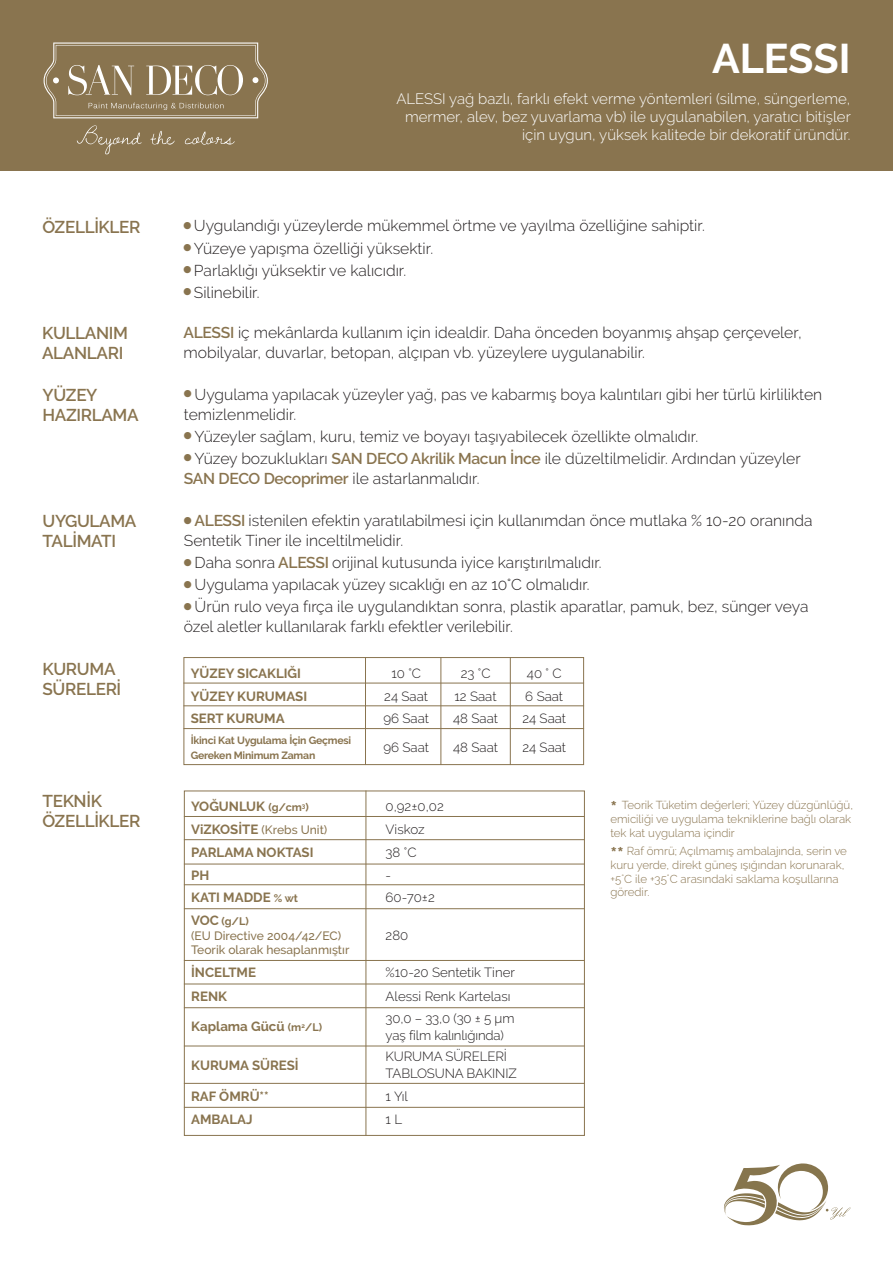
<style>
.page{position:relative;width:893px;height:1263px;background:#fff}
.page>*{position:absolute;margin:0;border:0;box-sizing:border-box;transform-origin:0 0}
.t1{font:700 41.25px "Raleway";color:#fff}
.t2{font:600 17.1px/20px "Raleway";letter-spacing:-.02em;color:#89744f}
.t3{font:300 15.6px/20px "Raleway";color:#231f20}
.t4{font:300 15px/18px "Raleway";color:#fff;text-align:right}
.t5{font:300 13.35px/17px "Raleway";letter-spacing:-.005em;color:#231f20}
.t6{font:700 13.35px "Raleway";color:#89744f}
.t7{font:500 12.15px "Raleway";color:#89744f}
.t8{font:300 11.55px/13.8px "Raleway";color:#89744f}
.t9{font:700 10.8px "Raleway";color:#89744f}
.t10{font:700 10.5px/15px "Raleway";letter-spacing:-.02em;color:#89744f}
.t11{font:700 6.3px "Raleway";color:#89744f}
.s1{color:#89744f}
.s2{font-weight:600;color:#89744f}
.s3{font-size:10.8px}
.s4{font-weight:700;font-size:13.35px}
.s5{font-size:13.35px}
.s6{font-weight:700;font-size:19.65px}
</style>
<div class="page">
<div style="left:0;top:0;width:893px;height:171px;background:#89744f"></div>
<div style="left:184px;top:790px;width:401px;height:346px;border:1px solid #89744f"></div>
<hr style="left:184px;top:816px;width:400px;height:1px;background:#89744f">
<hr style="left:184px;top:839px;width:400px;height:1px;background:#89744f">
<hr style="left:184px;top:864px;width:400px;height:1px;background:#89744f">
<hr style="left:184px;top:884px;width:400px;height:1px;background:#89744f">
<hr style="left:184px;top:908px;width:400px;height:1px;background:#89744f">
<hr style="left:184px;top:960px;width:400px;height:1px;background:#89744f">
<hr style="left:184px;top:984px;width:400px;height:1px;background:#89744f">
<hr style="left:184px;top:1007px;width:400px;height:1px;background:#89744f">
<hr style="left:184px;top:1046px;width:400px;height:1px;background:#89744f">
<hr style="left:184px;top:1083px;width:400px;height:1px;background:#89744f">
<hr style="left:184px;top:1107px;width:400px;height:1px;background:#89744f">
<hr style="left:366px;top:790px;width:1px;height:346px;background:#89744f">
<div style="left:183px;top:657px;width:401px;height:108px;border:1px solid #89744f"></div>
<hr style="left:183px;top:683px;width:401px;height:1px;background:#89744f">
<hr style="left:183px;top:705px;width:401px;height:1px;background:#89744f">
<hr style="left:183px;top:728px;width:401px;height:1px;background:#89744f">
<hr style="left:365px;top:657px;width:1px;height:108px;background:#89744f">
<hr style="left:441px;top:657px;width:1px;height:108px;background:#89744f">
<hr style="left:510px;top:657px;width:1px;height:108px;background:#89744f">
<svg style="left:724px;top:1163px;width:126px;height:63px"></svg>
<svg style="left:44px;top:43px;width:224px;height:75px"></svg>
<svg style="left:77px;top:125px;width:65px;height:29px"></svg>
<svg style="left:150px;top:131px;width:25px;height:14px"></svg>
<svg style="left:185px;top:131px;width:50px;height:14px"></svg>
<p class="t1" style="left:712px;top:35px;width:140px">ALESSI</p>
<p class="t4" style="left:396px;top:90px;width:456px">ALESSI yağ bazlı, farklı efekt verme yöntemleri (silme, süngerleme, mermer, alev, bez yuvarlama vb) ile uygulanabilen, yaratıcı bitişler için uygun, yüksek kalitede bir dekoratif üründür.</p>
<p class="t2" style="left:43px;top:217px;width:99px">ÖZELLİKLER</p>
<p class="t3" style="left:183px;top:216px;width:523px"><span class="s1">●</span> Uygulandığı yüzeylerde mükemmel örtme ve yayılma özelliğine sahiptir.</p>
<p class="t3" style="left:183px;top:238px;width:251px"><span class="s1">●</span> Yüzeye yapışma özelliği yüksektir.</p>
<p class="t3" style="left:183px;top:260px;width:224px"><span class="s1">●</span> Parlaklığı yüksektir ve kalıcıdır.</p>
<p class="t3" style="left:183px;top:282px;width:78px"><span class="s1">●</span> Silinebilir.</p>
<p class="t2" style="left:42px;top:323px;width:87px">KULLANIM</p>
<p class="t2" style="left:42px;top:343px;width:83px">ALANLARI</p>
<p class="t3" style="left:183px;top:322px;width:620px"><span class="s2">ALESSI</span> iç mekânlarda kullanım için idealdir. Daha önceden boyanmış ahşap çerçeveler, mobilyalar, duvarlar, betopan, alçıpan vb. yüzeylere uygulanabilir.</p>
<p class="t2" style="left:43px;top:385px;width:57px">YÜZEY</p>
<p class="t2" style="left:43px;top:405px;width:98px">HAZIRLAMA</p>
<p class="t3" style="left:184px;top:384px;width:640px"><span class="s1">●</span> Uygulama yapılacak yüzeyler yağ, pas ve kabarmış boya kalıntıları gibi her türlü kirlilikten temizlenmelidir.</p>
<p class="t3" style="left:184px;top:426px;width:516px"><span class="s1">●</span> Yüzeyler sağlam, kuru, temiz ve boyayı taşıyabilecek özellikte olmalıdır.</p>
<p class="t3" style="left:184px;top:448px;width:618px"><span class="s1">●</span> Yüzey bozuklukları <span class="s2">SAN DECO Akrilik Macun İnce</span> ile düzeltilmelidir. Ardından yüzeyler<br><span class="s2">SAN DECO Decoprimer</span> ile astarlanmalıdır.</p>
<p class="t2" style="left:43px;top:511px;width:95px">UYGULAMA</p>
<p class="t2" style="left:43px;top:531px;width:75px">TALİMATI</p>
<p class="t3" style="left:184px;top:510px;width:630px"><span class="s1">●</span> <span class="s2">ALESSI</span> istenilen efektin yaratılabilmesi için kullanımdan önce mutlaka % 10-20 oranında<br>Sentetik Tiner ile inceltilmelidir.</p>
<p class="t3" style="left:184px;top:552px;width:419px"><span class="s1">●</span> Daha sonra <span class="s2">ALESSI</span> orijinal kutusunda iyice karıştırılmalıdır.</p>
<p class="t3" style="left:184px;top:574px;width:407px"><span class="s1">●</span> Uygulama yapılacak yüzey sıcaklığı en az 10°C olmalıdır.</p>
<p class="t3" style="left:184px;top:596px;width:626px"><span class="s1">●</span> Ürün rulo veya fırça ile uygulandıktan sonra, plastik aparatlar, pamuk, bez, sünger veya özel aletler kullanılarak farklı efektler verilebilir.</p>
<p class="t2" style="left:43px;top:659px;width:80px">KURUMA<br>SÜRELERİ</p>
<p class="t6" style="left:191px;top:666px;width:112px">YÜZEY SICAKLIĞI</p>
<p class="t6" style="left:191px;top:688px;width:118px">YÜZEY KURUMASI</p>
<p class="t6" style="left:191px;top:711px;width:95px">SERT KURUMA</p>
<p class="t10" style="left:191px;top:732px;width:162px">İkinci Kat Uygulama İçin Geçmesi<br>Gereken Minimum Zaman</p>
<p class="t5" style="left:391px;top:665px;width:31px">10 °C</p>
<p class="t5" style="left:384px;top:687px;width:45px">24 Saat</p>
<p class="t5" style="left:383px;top:710px;width:47px">96 Saat</p>
<p class="t5" style="left:383px;top:739px;width:47px">96 Saat</p>
<p class="t5" style="left:461px;top:665px;width:31px">23 °C</p>
<p class="t5" style="left:455px;top:687px;width:44px">12 Saat</p>
<p class="t5" style="left:453px;top:710px;width:46px">48 Saat</p>
<p class="t5" style="left:453px;top:739px;width:46px">48 Saat</p>
<p class="t5" style="left:527px;top:665px;width:36px">40 ° C</p>
<p class="t5" style="left:525px;top:687px;width:39px">6 Saat</p>
<p class="t5" style="left:522px;top:710px;width:45px">24 Saat</p>
<p class="t5" style="left:522px;top:739px;width:45px">24 Saat</p>
<p class="t2" style="left:43px;top:791px;width:61px">TEKNİK</p>
<p class="t2" style="left:43px;top:811px;width:99px">ÖZELLİKLER</p>
<p class="t6" style="left:191px;top:799px;width:112px">YOĞUNLUK <span class="s3">(g/cm</span></p>
<p class="t5" style="left:386px;top:798px;width:60px">0,92±0,02</p>
<p class="t11" style="left:302px;top:802px;width:8px">3<span class="s3">)</span></p>
<p class="t7" style="left:191px;top:823px;width:138px"><span class="s4">ViZKOSİTE</span> (Krebs Unit)</p>
<p class="t5" style="left:386px;top:821px;width:40px">Viskoz</p>
<p class="t6" style="left:191px;top:844px;width:124px">PARLAMA NOKTASI</p>
<p class="t5" style="left:386px;top:844px;width:32px">38 °C</p>
<p class="t6" style="left:191px;top:867px;width:20px">PH</p>
<p class="t5" style="left:386px;top:866px;width:7px">-</p>
<p class="t6" style="left:191px;top:890px;width:108px">KATI MADDE <span class="s3">% wt</span></p>
<p class="t5" style="left:386px;top:889px;width:51px">60-70±2</p>
<p class="t5" style="left:386px;top:926px;width:24px">280</p>
<p class="t9" style="left:191px;top:915px;width:59px"><span class="s5">VOC</span> (g/L)</p>
<p class="t7" style="left:191px;top:928px;width:152px">(EU Directive 2004/42/EC)</p>
<p class="t7" style="left:191px;top:943px;width:160px">Teorik olarak hesaplanmıştır</p>
<p class="t6" style="left:191px;top:964px;width:66px">İNCELTME</p>
<p class="t5" style="left:386px;top:964px;width:131px">%10-20 Sentetik Tiner</p>
<p class="t6" style="left:191px;top:988px;width:37px">RENK</p>
<p class="t5" style="left:386px;top:987px;width:126px">Alessi Renk Kartelası</p>
<p class="t6" style="left:191px;top:1019px;width:133px">Kaplama Gücü <span class="s3">(m</span><sup>2</sup><span class="s3">/L)</span></p>
<p class="t5" style="left:386px;top:1048px;width:133px">KURUMA SÜRELERİ<br>TABLOSUNA BAKINIZ</p>
<p class="t5" style="left:386px;top:1010px;width:130px">30,0 – 33,0 (30 ± 5 μm yaş film kalınlığında)</p>
<p class="t6" style="left:191px;top:1057px;width:109px">KURUMA SÜRESİ</p>
<p class="t6" style="left:191px;top:1089px;width:79px">RAF ÖMRÜ**</p>
<p class="t5" style="left:386px;top:1088px;width:24px">1 Yıl</p>
<p class="t6" style="left:191px;top:1111px;width:63px">AMBALAJ</p>
<p class="t5" style="left:386px;top:1110px;width:18px">1 L</p>
<p class="t8" style="left:610px;top:798px;width:244px"><span class="s6">*</span> Teorik Tüketim değerleri; Yüzey düzgünlüğü, emiciliği ve uygulama tekniklerine bağlı olarak tek kat uygulama içindir</p>
<p class="t8" style="left:610px;top:844px;width:238px"><span class="s6">**</span> Raf ömrü; Açılmamış ambalajında, serin ve kuru yerde, direkt güneş ışığından korunarak, +5˚C ile +35˚C arasındaki saklama koşullarına göredir.</p>
</div>
